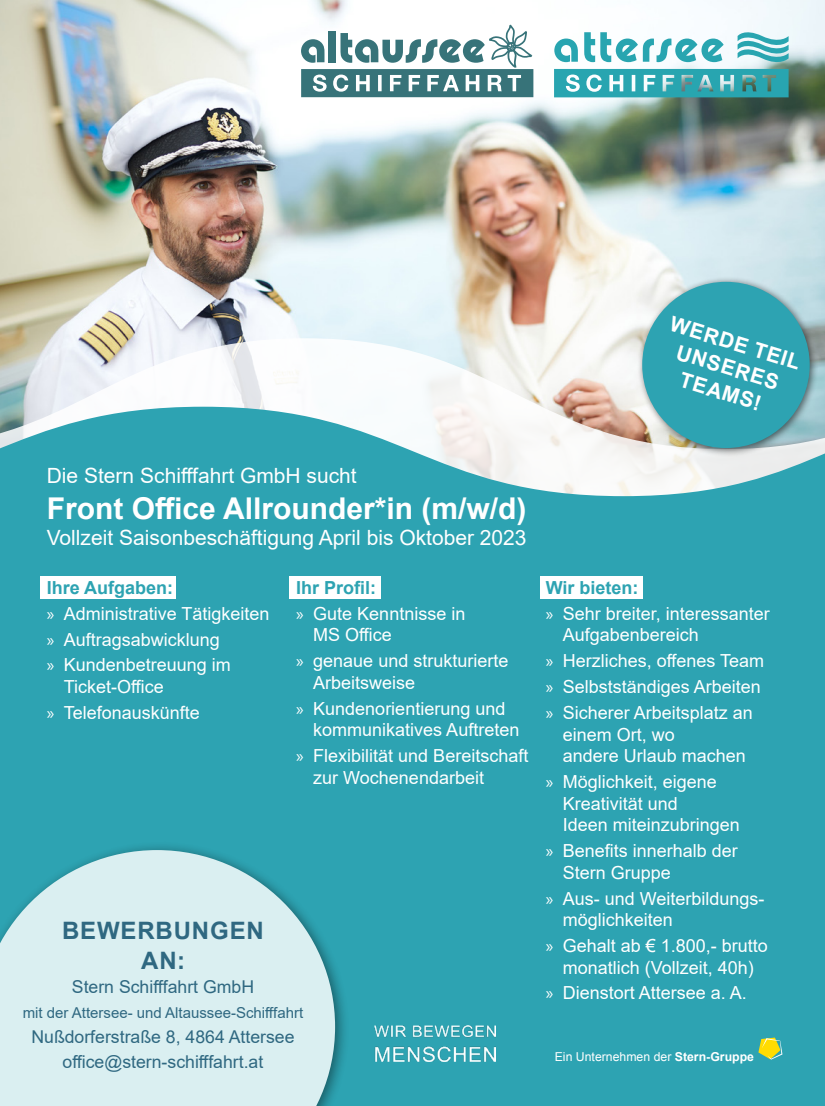
<style>
.page{position:relative;width:825px;height:1106px;background:#fff}
.page>*{position:absolute;margin:0;border:0;box-sizing:border-box;transform-origin:0 0}
.t1{font:700 30px "Arial";color:#fff}
.t2{font:700 24px "Arial";letter-spacing:.035em;color:#2f6881}
.t3{font:21px "Arial";color:#fff}
.t4{font:700 21px/25.2px "Arial";color:#fff;text-align:center}
.t5{font:18px/21.6px "Arial";color:#fff}
.t6{font:700 18px "Arial";color:#2da3b2}
.t7{font:17.7px "Arial";color:#2f6881}
.t8{font:15px "Arial";color:#2f6881}
.t9{font:12.3px "Arial";color:#fff}
.s1{font-family:"Myriad Pro"}
.s2{font-weight:700}
</style>
<div class="page">
<img style="left:0;top:0;width:825px;height:338px">
<svg style="left:0;top:338px;width:825px;height:69px"></svg>
<svg style="left:0;top:407px;width:825px;height:324px;background:#42abb8"></svg>
<div style="left:289px;top:576px;width:92px;height:23px;background:#fff"></div>
<div style="left:540px;top:576px;width:103px;height:23px;background:#fff"></div>
<div style="left:0;top:731px;width:825px;height:375px;background:#2da3b2"></div>
<div style="left:41px;top:576px;width:135px;height:23px;background:#fff"></div>
<div style="left:0;top:840px;width:350px;height:266px;background:#000;opacity:.55"></div>
<svg style="left:0;top:850px;width:335px;height:256px;background:#c1e3e7"></svg>
<div style="left:637px;top:276px;width:181px;height:180px;background:#000;opacity:.55"></div>
<div style="left:642px;top:282px;width:168px;height:166px;background:#2da3b2;border-radius:50%"></div>
<img style="left:375px;top:1025px;width:120px;height:36px">
<svg style="left:301px;top:25px;width:233px;height:72px"></svg>
<svg style="left:758px;top:1037px;width:24px;height:22px"></svg>
<svg style="left:554px;top:28px;width:234px;height:69px"></svg>
<p class="t4" style="left:674px;top:311px;width:137px;rotate:17deg">WERDE TEIL</p>
<p class="t4" style="left:681px;top:340px;width:107px;rotate:17deg">UNSERES<br>TEAMS!</p>
<p class="t3" style="left:47px;top:461px;width:311px">Die Stern Schifffahrt GmbH sucht</p>
<p class="t1" style="left:47px;top:487px;width:481px">Front Office Allrounder*in (m/w/d)</p>
<p class="t3" style="left:47px;top:522px;width:481px">Vollzeit Saisonbeschäftigung April bis Oktober 2023</p>
<p class="t6" style="left:47px;top:575px;width:128px">Ihre Aufgaben:</p>
<p class="t5" style="left:47px;top:602px;width:224px"><span class="s1">»</span> Administrative Tätigkeiten</p>
<p class="t5" style="left:47px;top:628px;width:175px"><span class="s1">»</span> Auftragsabwicklung</p>
<p class="t5" style="left:64px;top:654px;width:169px;text-indent:-17px"><span class="s1">»</span> Kundenbetreuung im<br>Ticket-Office</p>
<p class="t5" style="left:47px;top:701px;width:155px"><span class="s1">»</span> Telefonauskünfte</p>
<p class="t6" style="left:296px;top:575px;width:82px">Ihr Profil:</p>
<p class="t5" style="left:313px;top:602px;width:154px;text-indent:-17px"><span class="s1">»</span> Gute Kenntnisse in<br>MS Office</p>
<p class="t5" style="left:313px;top:650px;width:197px;text-indent:-17px"><span class="s1">»</span> genaue und strukturierte<br>Arbeitsweise</p>
<p class="t5" style="left:313px;top:697px;width:208px;text-indent:-17px"><span class="s1">»</span> Kundenorientierung und kommunikatives Auftreten</p>
<p class="t5" style="left:313px;top:745px;width:217px;text-indent:-17px"><span class="s1">»</span> Flexibilität und Bereitschaft zur Wochenendarbeit</p>
<p class="t2" style="left:62px;top:913px;width:203px">BEWERBUNGEN</p>
<p class="t2" style="left:141px;top:943px;width:45px">AN:</p>
<p class="t7" style="left:72px;top:975px;width:184px">Stern Schifffahrt GmbH</p>
<p class="t8" style="left:23px;top:1002px;width:282px">mit der Attersee- und Altaussee-Schifffahrt</p>
<p class="t7" style="left:31px;top:1024px;width:265px">Nußdorferstraße 8, 4864 Attersee</p>
<p class="t7" style="left:63px;top:1049px;width:202px">office@stern-schifffahrt.at</p>
<p class="t6" style="left:546px;top:575px;width:94px">Wir bieten:</p>
<p class="t5" style="left:563px;top:602px;width:209px;text-indent:-17px"><span class="s1">»</span> Sehr breiter, interessanter<br>Aufgabenbereich</p>
<p class="t5" style="left:546px;top:650px;width:220px"><span class="s1">»</span> Herzliches, offenes Team</p>
<p class="t5" style="left:546px;top:676px;width:217px"><span class="s1">»</span> Selbstständiges Arbeiten</p>
<p class="t5" style="left:563px;top:701px;width:192px;text-indent:-17px"><span class="s1">»</span> Sicherer Arbeitsplatz an einem Ort, wo<br>andere Urlaub machen</p>
<p class="t5" style="left:563px;top:770px;width:179px;text-indent:-17px"><span class="s1">»</span> Möglichkeit, eigene<br>Kreativität und<br>Ideen miteinzubringen</p>
<p class="t5" style="left:563px;top:839px;width:177px;text-indent:-17px"><span class="s1">»</span> Benefits innerhalb der<br>Stern Gruppe</p>
<p class="t5" style="left:563px;top:887px;width:203px;text-indent:-17px"><span class="s1">»</span> Aus- und Weiterbildungs&shy;möglichkeiten</p>
<p class="t5" style="left:546px;top:934px;width:224px;text-align:center"><span class="s1">»</span> Gehalt ab € 1.800,- brutto monatlich (Vollzeit, 40h)</p>
<p class="t5" style="left:546px;top:982px;width:203px"><span class="s1">»</span> Dienstort Attersee a. A.</p>
<p class="t9" style="left:555px;top:1048px;width:201px">Ein Unternehmen der <span class="s2">Stern-Gruppe</span></p>
</div>
